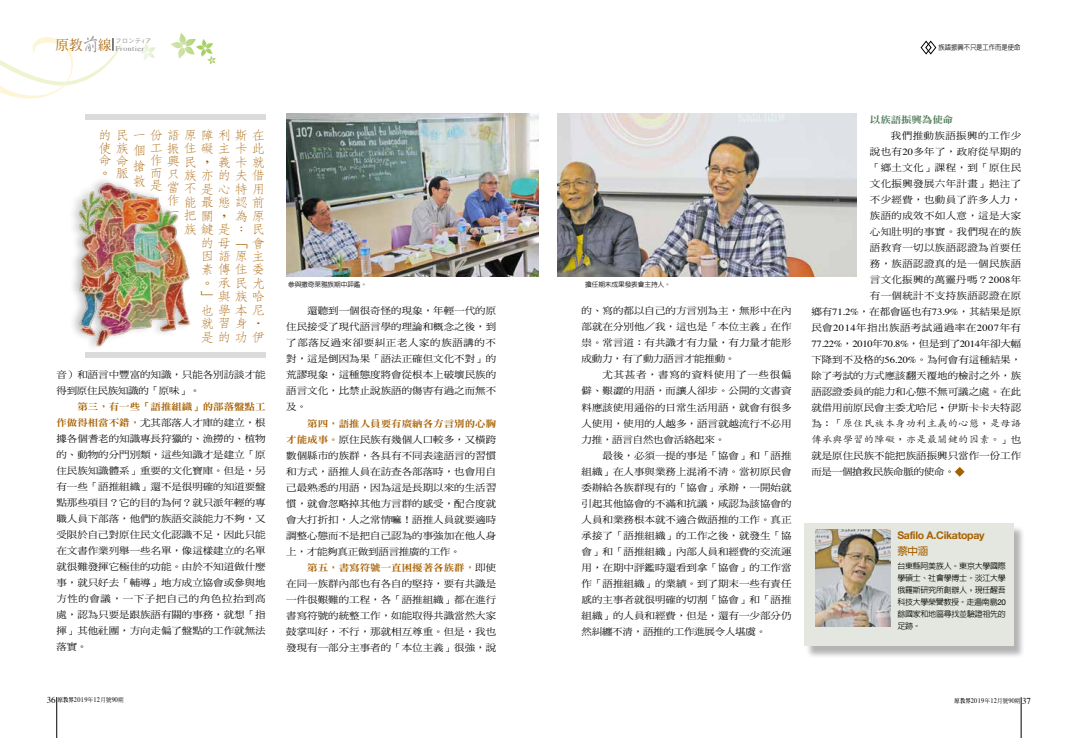
<style>
.page{position:relative;width:1078px;height:738px;background:#fff}
.page>*{position:absolute;margin:0;border:0;box-sizing:border-box;transform-origin:0 0}
.t1{font:300 12.6px/13.4px "AR Fang Song B5 HK";color:#a76000;scale:1.11 1}
.t2{font:700 10.5px "Helvetica Neue";letter-spacing:-.025em;color:#a76000}
.t3{font:700 10.5px "AR Hei B5";color:#a76000}
.t4{font:9.4px/16px "DF Ming Std W5";color:#000;text-align:justify;scale:1.11 1}
.t5{font:9.4px/16px "DF Ming Std W5";letter-spacing:.03em;color:#000;text-align:right;scale:1.11 1}
.t6{font:9.4px "DF Ming Std W9";color:#a76000;scale:1.11 1}
.t7{font:300 9.4px/16.2px "AR Kai B5";color:#000;scale:1.11 1}
.t8{font:9.4px "Times";letter-spacing:-.025em;color:#000;scale:1.11 1}
.t9{font:9.4px "DF Ming Std W9";letter-spacing:-.01em;color:#4e7a58;scale:1.11 1}
.t10{font:500 8px/12px "AR Hei B5";letter-spacing:-.035em;color:#000;text-align:justify}
.t11{font:7.2px "Times";letter-spacing:.05em;color:#898989;scale:1.11 1}
.t12{font:7px "Times";letter-spacing:.05em;color:#000;scale:.9 1}
.t13{font:500 7px "AR Hei B5";color:#000;scale:.9 1}
.t14{font:500 6.8px "AR Hei B5";letter-spacing:-.025em;color:#000}
.t15{font:6px "Heisei Kaku Go Std W3";color:#898989}
.s1{font-family:"AR Xing Shu B5";font-weight:500;font-size:18.5px}
.s2{font-family:"DF Ming Std W9";color:#a76000}
.s3{font-family:"DF Ming Std W5";color:#000}
.s4{font-family:"Times"}
.s5{font-family:"DF Ming Std W5"}
.s6{font-family:"DF Ming Std W5";font-weight:400}
.s7{font-family:"Helvetica Neue";font-weight:400}
.s8{font-size:9px}
.s9{font-family:"AR Ming B5";font-weight:800;font-size:6px}
.s10{font-family:"DF Ming Std W5";font-size:6px}
</style>
<div class="page">
<svg style="left:170px;top:33px;width:46px;height:32px"></svg>
<svg style="left:139px;top:43px;width:16px;height:18px"></svg>
<hr style="left:57px;top:696px;width:1px;height:41px;background:#000">
<hr style="left:1020px;top:696px;width:1px;height:41px;background:#000">
<svg style="left:0;top:37px;width:122px;height:62px"></svg>
<svg style="left:920px;top:40px;width:16px;height:15px"></svg>
<div style="left:85px;top:352px;width:181px;height:6px;background:#dbdbdb"></div>
<div style="left:85px;top:114px;width:181px;height:5px;background:#dbdbdb"></div>
<svg style="left:954px;top:467px;width:10px;height:9px"></svg>
<img style="left:286px;top:114px;width:253px;height:162px">
<img style="left:557px;top:114px;width:298px;height:162px">
<div style="left:805px;top:524px;width:220px;height:134px;background:#000;opacity:.3"></div>
<div style="left:804px;top:523px;width:208px;height:123px;background:#e4e7e0"></div>
<img style="left:815px;top:529px;width:75px;height:96px">
<div style="left:68px;top:175px;width:125px;height:177px;background:#000;opacity:.25"></div>
<img style="left:70px;top:176px;width:123px;height:1px">
<p class="t11" style="left:56px;top:42px;width:81px"><sup>原教</sup><span class="s1">前</span><sup>線</sup> Frontier</p>
<p class="t15" style="left:115px;top:36px;width:38px">フロンテ<sub>ｲ</sub>ア</p>
<p class="t13" style="left:938px;top:44px;width:93px">族語振興不只是工作而是使命</p>
<h1 class="t1" style="left:98px;top:129px;width:151px;line-height:12.6px">的民一份語原障利斯在使族<br>命命<br>。</h1>
<h1 class="t1" style="left:132px;top:143px;width:13px;line-height:15.5px;text-align:justify">個搶救</h1>
<h1 class="t1" style="left:149px;top:142px;width:104px">工振住礙主卡此</h1>
<h1 class="t1" style="left:149px;top:155px;width:55px">作興民，</h1>
<h1 class="t1" style="left:149px;top:167px;width:27px">而只</h1>
<h1 class="t1" style="left:149px;top:179px;width:28px">是當</h1>
<h1 class="t1" style="left:166px;top:193px;width:13px">作</h1>
<h1 class="t1" style="left:166px;top:206px;width:13px">一</h1>
<h1 class="t1" style="left:217px;top:155px;width:43px">義卡就</h1>
<h1 class="t1" style="left:115px;top:167px;width:13px">脈</h1>
<h1 class="t1" style="left:183px;top:169px;width:74px">族亦的夫借不是心特用能最態認前把關，<br>族鍵是：</h1>
<h1 class="t1" style="left:200px;top:236px;width:59px">的母「會因語原主素傳住委。<br>」與族哈也學本尼就習身•是的功伊</h1>
<h1 class="t1" style="left:234px;top:209px;width:28px;text-align:right">為原民</h1>
<h1 class="t1" style="left:217px;top:276px;width:43px">承民尤</h1>
<p class="t4" style="left:56px;top:366px;width:190px">音）和語言中豐富的知識，只能各別訪談才能得到原住民族知識的「原味」。</p>
<p class="t6" style="left:77px;top:401px;width:171px">第三，有一些「語推組織」的部落盤點工</p>
<p class="t4" style="left:56px;top:414px;width:190px"><span class="s2">作做得相當不錯，</span>尤其部落人才庫的建立，根據各個耆老的知識專長狩獵的、漁撈的、植物的、動物的分門別類，這些知識才是建立「原住民族知識體系」重要的文化寶庫。但是，另有一些「語推組織」還不是很明確的知道要盤點那些項目？它的目的為何？就只派年輕的專職人員下部落，他們的族語交談能力不夠，又受限於自己對原住民文化認識不足，因此只能在文書作業列舉一些名單，像這樣建立的名單就很難發揮它極佳的功能。由於不知道做什麼事，就只好去「輔導」地方成立協會或參與地方性的會議，一下子把自己的角色拉抬到高處，認為只要是跟族語有關的事務，就想「指揮」其他社團，方向走偏了盤點的工作就無法落實。</p>
<p class="t14" style="left:288px;top:281px;width:81px">參與撒奇萊雅族期中評鑑。</p>
<p class="t14" style="left:585px;top:281px;width:87px">擔任期末成果發表會主持人。</p>
<p class="t4" style="left:286px;top:302px;width:191px;text-indent:21px">還聽到一個很奇怪的現象，年輕一代的原住民接受了現代語言學的理論和概念之後，到了部落反過來卻要糾正老人家的族語講的不對，這是倒因為果「語法正確但文化不對」的荒謬現象，這種態度將會從根本上破壞民族的語言文化，比禁止說族語的傷害有過之而無不及。</p>
<p class="t6" style="left:307px;top:417px;width:172px">第四，語推人員要有廣納各方言別的心胸</p>
<p class="t4" style="left:286px;top:430px;width:191px"><span class="s2">才能成事。</span>原住民族有幾個人口較多，又橫跨數個縣巿的族群，各具有不同表達語言的習慣和方式，語推人員在訪查各部落時，也會用自己最熟悉的用語，因為這是長期以來的生活習慣，就會忽略掉其他方言群的感受，配合度就會大打折扣，人之常情嘛！語推人員就要適時調整心態而不是把自己認為的事強加在他人身上，才能夠真正做到語言推廣的工作。</p>
<p class="t6" style="left:307px;top:561px;width:172px">第五，書寫符號一直困擾著各族群，<span class="s3">即使</span></p>
<p class="t4" style="left:286px;top:574px;width:191px">在同一族群內部也有各自的堅持，要有共識是一件很艱難的工程，各「語推組織」都在進行書寫符號的統整工作，如能取得共識當然大家鼓掌叫好，不行，那就相互尊重。但是，我也發現有一部分主事者的「本位主義」很強，說</p>
<p class="t4" style="left:581px;top:302px;width:191px">的、寫的都以自己的方言別為主，無形中在內部就在分別他／我，這也是「本位主義」在作祟。常言道：有共識才有力量，有力量才能形成動力，有了動力語言才能推動。</p>
<p class="t4" style="left:581px;top:366px;width:191px;text-indent:21px">尤其甚者，書寫的資料使用了一些很偏僻、艱澀的用語，而讓人卻步。公開的文書資料應該使用通俗的日常生活用語，就會有很多人使用，使用的人越多，語言就越流行不必用力推，語言自然也會活絡起來。</p>
<p class="t4" style="left:581px;top:446px;width:191px;text-indent:21px">最後，必須一提的事是「協會」和「語推組織」在人事與業務上混淆不清。當初原民會委辦給各族群現有的「協會」承辦，一開始就引起其他協會的不滿和抗議，咸認為該協會的人員和業務根本就不適合做語推的工作。真正承接了「語推組織」的工作之後，就發生「協會」和「語推組織」內部人員和經費的交流運用，在期中評鑑時還看到拿「協會」的工作當作「語推組織」的業績。到了期末一些有責任感的主事者就很明確的切割「協會」和「語推組織」的人員和經費，但是，還有一少部分仍然糾纏不清，語推的工作進展令人堪虞。</p>
<p class="t9" style="left:869px;top:114px;width:77px">以族語振興為使命</p>
<p class="t5" style="left:811px;top:127px;width:191px">我們推動族語振興的工作少<br>說也有<span class="s4">20</span>多年了，政府從早期的<br>「鄉土文化」課程，到「原住民<br>文化振興發展六年計畫」挹注了<br>不少經費，也動員了許多人力，<br>族語的成效不如人意，這是大家<br>心知肚明的事實。我們現在的族<br>語教育一切以族語認證為首要任<br>務，族語認證真的是一個民族語<br>言文化振興的萬靈丹嗎？<span class="s4">2008</span>年<br>有一個統計不支持族語認證在原<br>鄉有<span class="s4">71.2%</span>，在都會區也有<span class="s4">73.9%</span>，其結果是原民會<span class="s4">2014</span>年指出族語考試通過率在<span class="s4">2007</span>年有</p>
<p class="t8" style="left:811px;top:335px;width:190px">77.22%<span class="s5">，</span>2010<span class="s5">年</span>70.8%<span class="s5">，但是到了</span>2014<span class="s5">年卻大幅</span></p>
<p class="t4" style="left:811px;top:351px;width:191px">下降到不及格的<span class="s4">56.20%</span>。為何會有這種結果，除了考試的方式應該翻天覆地的檢討之外，族語認證委員的能力和心態不無可議之處。在此就借用前原民會主委尤哈尼‧伊斯卡卡夫特認</p>
<p class="t7" style="left:811px;top:415px;width:191px"><span class="s6">為：「</span>原住民族本身功利主義的心態，是母語傳承與學習的障礙，亦是最關鍵的因素。<span class="s6">」也</span></p>
<p class="t4" style="left:811px;top:447px;width:191px">就是原住民族不能把族語振興只當作一份工作而是一個搶救民族命脈的使命。</p>
<p class="t2" style="left:897px;top:526px;width:89px">Safilo A.Cikatopay</p>
<p class="t3" style="left:897px;top:545px;width:32px">蔡中涵</p>
<p class="t10" style="left:897px;top:559px;width:110px">台東縣阿美族人。東京大學國際學碩士、社會學博士。淡江大學俄羅斯研究所創辦人，現任醒吾科技大學榮譽教授。走遍南島<span class="s7">20</span>餘國家和地區尋找並驗證祖先的足跡。</p>
<p class="t12" style="left:47px;top:693px;width:87px"><span class="s8">36</span> <span class="s9">原教界</span>2019<span class="s10">年</span>12<span class="s10">月號</span>90<span class="s10">期</span></p>
<p class="t12" style="left:954px;top:693px;width:86px"><span class="s9">原教界</span>2019<span class="s10">年</span>12<span class="s10">月號</span>90<span class="s10">期</span> <span class="s8">37</span></p>
</div>
